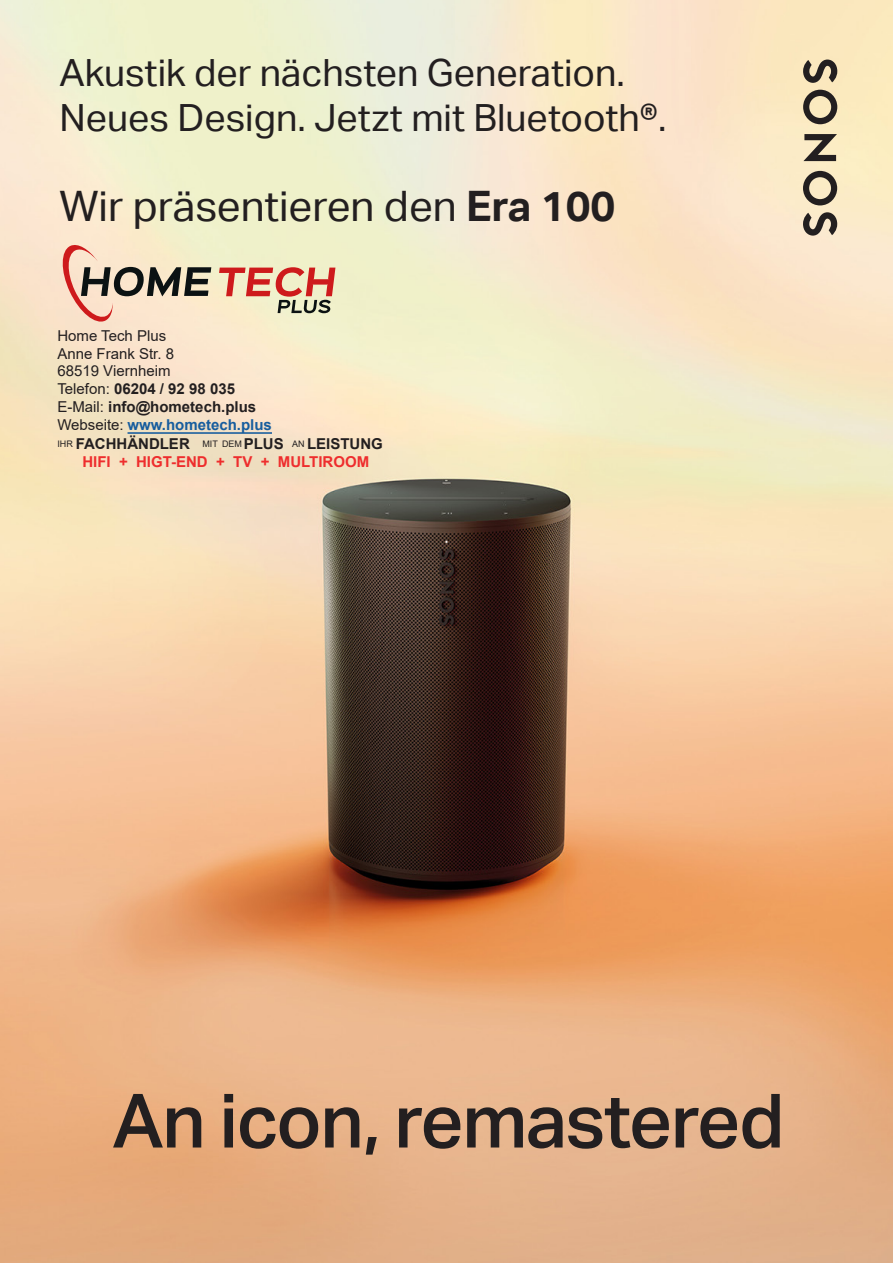
<style>
.page{position:relative;width:893px;height:1263px;background:#fff}
.page>*{position:absolute;margin:0;border:0;box-sizing:border-box;transform-origin:0 0}
.t1{font:500 75px "Aktiv Grotesk";letter-spacing:-.02em;color:#231f20}
.t2{font:42px "Aktiv Grotesk";color:#231f20}
.t3{font:37.5px/45px "Aktiv Grotesk";color:#231f20}
.t4{font:700 15px "Arial";color:#231f20}
.t5{font:15px "Arial";color:#231f20}
.t6{font:700 15px "Arial";color:#175d9e}
.t7{font:700 15px "Arial";color:#ee2d2d}
.s1{font-weight:700}
.s2{font-weight:400}
.s3{font-weight:400;color:#231f20}
.s4{font-weight:400;font-size:9px}
</style>
<div class="page">
<img style="left:0;top:0;width:893px;height:1263px">
<svg style="left:803px;top:134px;width:34px;height:27px"></svg>
<svg style="left:803px;top:90px;width:34px;height:34px"></svg>
<svg style="left:803px;top:60px;width:34px;height:23px"></svg>
<svg style="left:803px;top:171px;width:34px;height:34px"></svg>
<svg style="left:803px;top:212px;width:34px;height:24px"></svg>
<svg style="left:63px;top:245px;width:148px;height:76px"></svg>
<svg style="left:219px;top:267px;width:116px;height:46px"></svg>
<hr style="left:128px;top:432px;width:144px;height:2px;background:#175d9e">
<p class="t3" style="left:60px;top:51px;width:608px">Akustik der nächsten Generation.<br>Neues Design. Jetzt mit Bluetooth®.</p>
<p class="t2" style="left:60px;top:182px;width:557px">Wir präsentieren den <span class="s1">Era 100</span></p>
<p class="t5" style="left:57px;top:325px;width:110px">Home Tech Plus</p>
<p class="t5" style="left:57px;top:343px;width:118px">Anne Frank Str. 8</p>
<p class="t5" style="left:57px;top:361px;width:115px">68519 Viernheim</p>
<p class="t4" style="left:57px;top:378px;width:179px"><span class="s2">Telefon:</span> 06204 / 92 98 035</p>
<p class="t4" style="left:57px;top:396px;width:200px"><span class="s2">E-Mail:</span> info@hometech.plus</p>
<p class="t6" style="left:57px;top:414px;width:216px"><span class="s3">Webseite:</span> www.hometech.plus</p>
<p class="t4" style="left:57px;top:433px;width:327px"><span class="s4">IHR</span> FACHHÄNDLER <span class="s4">MIT DEM</span> PLUS <span class="s4">AN</span> LEISTUNG</p>
<p class="t7" style="left:82px;top:451px;width:288px">HIFI + HIGT-END + TV + MULTIROOM</p>
<p class="t1" style="left:112px;top:1078px;width:674px">An icon, remastered</p>
</div>
